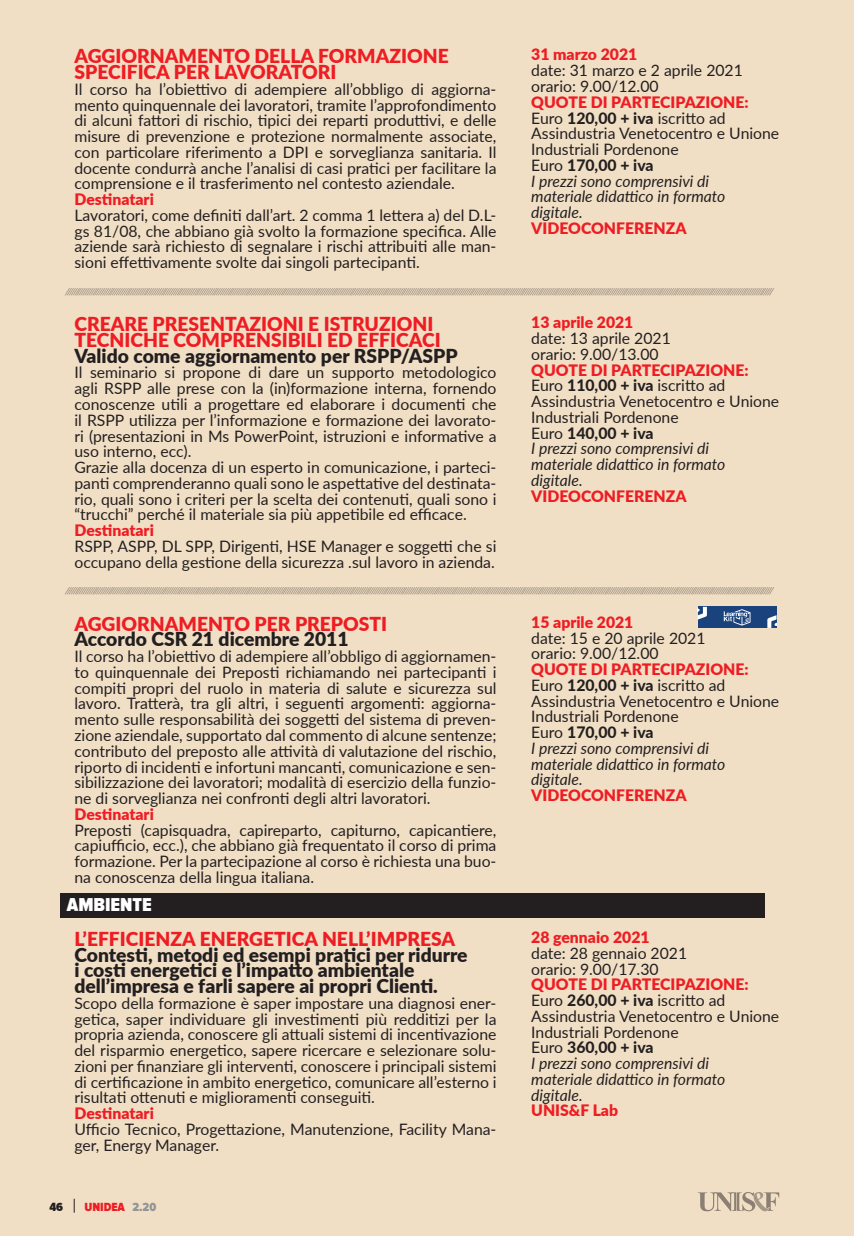
<style>
.page{position:relative;width:854px;height:1236px;background:#fff}
.page>*{position:absolute;margin:0;border:0;box-sizing:border-box;transform-origin:0 0}
.t1{font:900 19.25px/15.8px "Lato";color:#231f20}
.t2{font:900 19.25px/15.8px "Lato";color:#ee1d23}
.t3{font:900 19.25px "Proxima Nova A Cond";color:#fff}
.t4{font:15.75px/15.8px "Lato";color:#231f20}
.t5{font:900 15.75px "Lato";color:#ee1d23}
.t6{font:900 12.25px "Proxima Nova Cond";color:#ee1d23}
.t7{font:900 12.25px "Proxima Nova A Cond";color:#231f20}
.t8{font:100 9.62px "Lato";color:#231f20;scale:1.46 1}
.s1{font-weight:900;color:#ee1d23}
.s2{font-weight:800}
.s3{font-style:italic}
.s4{color:#939598}
</style>
<div class="page">
<div style="left:0;top:0;width:853px;height:1235px;background:#f1dfc5"></div>
<svg style="left:697px;top:1192px;width:82px;height:19px"></svg>
<svg style="left:74px;top:1198px;width:1px;height:14px"></svg>
<div style="left:60px;top:892px;width:704px;height:25px;background:#231f20"></div>
<div style="left:697px;top:606px;width:79px;height:22px;background:#1a437e"></div>
<svg style="left:723px;top:609px;width:27px;height:16px"></svg>
<svg style="left:697px;top:606px;width:9px;height:13px"></svg>
<svg style="left:767px;top:615px;width:9px;height:13px"></svg>
<p class="t2" style="left:74px;top:47px;width:375px">AGGIORNAMENTO DELLA FORMAZIONE<br>SPECIFICA PER LAVORATORI</p>
<p class="t4" style="left:74px;top:80px;width:423px;text-align:justify">Il corso ha l’obiettivo di adempiere all’obbligo di aggiorna&shy;mento quinquennale dei lavoratori, tramite l’approfondimento di alcuni fattori di rischio, tipici dei reparti produttivi, e delle misure di prevenzione e protezione normalmente associate, con particolare riferimento a DPI e sorveglianza sanitaria. Il docente condurrà anche l’analisi di casi pratici per facilitare la comprensione e il trasferimento nel contesto aziendale.</p>
<p class="t5" style="left:74px;top:187px;width:81px">Destinatari</p>
<p class="t4" style="left:74px;top:206px;width:423px;text-align:justify">Lavoratori, come definiti dall’art. 2 comma 1 lettera a) del D.L&shy;gs 81/08, che abbiano già svolto la formazione specifica. Alle aziende sarà richiesto di segnalare i rischi attribuiti alle man&shy;sioni effettivamente svolte dai singoli partecipanti.</p>
<p class="t5" style="left:531px;top:43px;width:108px">31 marzo 2021</p>
<p class="t4" style="left:531px;top:62px;width:213px">date: 31 marzo e 2 aprile 2021 orario: 9.00/12.00</p>
<p class="t4" style="left:531px;top:93px;width:249px"><span class="s1">QUOTE DI PARTECIPAZIONE:<br></span>Euro <span class="s2">120,00 + iva</span> iscritto ad<br>Assindustria Venetocentro e Unione<br>Industriali Pordenone<br>Euro <span class="s2">170,00 + iva<br></span><span class="s3">I prezzi sono comprensivi di<br>materiale didattico in formato digitale.</span></p>
<p class="t5" style="left:531px;top:216px;width:157px">VIDEOCONFERENZA</p>
<p class="t8" style="left:64px;top:285px;width:488px">////////////////////////////////////////////////////////////////////////////////////////////////////////////////////////////////////////////////////////////////////////////////////////////////////////////////////////////////////////////////////////////////////////////////////////////////////////////////////////////////////////////////////////////////////////</p>
<p class="t2" style="left:74px;top:315px;width:367px">CREARE PRESENTAZIONI E ISTRUZIONI<br>TECNICHE COMPRENSIBILI ED EFFICACI</p>
<p class="t1" style="left:74px;top:347px;width:384px">Valido come aggiornamento per RSPP/ASPP</p>
<p class="t4" style="left:74px;top:364px;width:423px">Il seminario si propone di dare un supporto metodologico agli RSPP alle prese con la (in)formazione interna, fornendo conoscenze utili a progettare ed elaborare i documenti che il RSPP utilizza per l’informazione e formazione dei lavorato&shy;ri (presentazioni in Ms PowerPoint, istruzioni e informative a uso interno, ecc).<br>Grazie alla docenza di un esperto in comunicazione, i parteci&shy;panti comprenderanno quali sono le aspettative del destinata&shy;rio, quali sono i criteri per la scelta dei contenuti, quali sono i “trucchi” perché il materiale sia più appetibile ed efficace.</p>
<p class="t5" style="left:74px;top:518px;width:81px">Destinatari</p>
<p class="t4" style="left:74px;top:537px;width:423px">RSPP, ASPP, DL SPP, Dirigenti, HSE Manager e soggetti che si occupano della gestione della sicurezza .sul lavoro in azienda.</p>
<p class="t5" style="left:531px;top:311px;width:104px">13 aprile 2021</p>
<p class="t4" style="left:531px;top:330px;width:141px">date: 13 aprile 2021 orario: 9.00/13.00</p>
<p class="t4" style="left:531px;top:361px;width:249px"><span class="s1">QUOTE DI PARTECIPAZIONE:<br></span>Euro <span class="s2">110,00 + iva</span> iscritto ad<br>Assindustria Venetocentro e Unione<br>Industriali Pordenone<br>Euro <span class="s2">140,00 + iva<br></span><span class="s3">I prezzi sono comprensivi di<br>materiale didattico in formato digitale.</span></p>
<p class="t5" style="left:531px;top:484px;width:157px">VIDEOCONFERENZA</p>
<p class="t8" style="left:64px;top:584px;width:488px">////////////////////////////////////////////////////////////////////////////////////////////////////////////////////////////////////////////////////////////////////////////////////////////////////////////////////////////////////////////////////////////////////////////////////////////////////////////////////////////////////////////////////////////////////////</p>
<p class="t2" style="left:74px;top:614px;width:314px">AGGIORNAMENTO PER PREPOSTI</p>
<p class="t1" style="left:74px;top:630px;width:275px">Accordo CSR 21 dicembre 2011</p>
<p class="t4" style="left:74px;top:647px;width:423px;text-align:justify">Il corso ha l’obiettivo di adempiere all’obbligo di aggiornamen&shy;to quinquennale dei Preposti richiamando nei partecipanti i compiti propri del ruolo in materia di salute e sicurezza sul lavoro. Tratterà, tra gli altri, i seguenti argomenti: aggiorna&shy;mento sulle responsabilità dei soggetti del sistema di preven&shy;zione aziendale, supportato dal commento di alcune sentenze; contributo del preposto alle attività di valutazione del rischio, riporto di incidenti e infortuni mancanti, comunicazione e sen&shy;sibilizzazione dei lavoratori; modalità di esercizio della funzio&shy;ne di sorveglianza nei confronti degli altri lavoratori.</p>
<p class="t5" style="left:74px;top:802px;width:81px">Destinatari</p>
<p class="t4" style="left:74px;top:821px;width:423px;text-align:justify">Preposti (capisquadra, capireparto, capiturno, capicantiere, capiufficio, ecc.), che abbiano già frequentato il corso di prima formazione. Per la partecipazione al corso è richiesta una buo&shy;na conoscenza della lingua italiana.</p>
<p class="t3" style="left:67px;top:894px;width:86px">AMBIENTE</p>
<p class="t2" style="left:74px;top:929px;width:382px">L’EFFICIENZA ENERGETICA NELL’IMPRESA</p>
<p class="t1" style="left:74px;top:945px;width:394px">Contesti, metodi ed esempi pratici per ridurre i costi energetici e l’impatto ambientale dell’impresa e farli sapere ai propri Clienti.</p>
<p class="t4" style="left:74px;top:994px;width:423px;text-align:justify">Scopo della formazione è saper impostare una diagnosi ener&shy;getica, saper individuare gli investimenti più redditizi per la propria azienda, conoscere gli attuali sistemi di incentivazione del risparmio energetico, sapere ricercare e selezionare solu&shy;zioni per finanziare gli interventi, conoscere i principali sistemi di certificazione in ambito energetico, comunicare all’esterno i risultati ottenuti e miglioramenti conseguiti.</p>
<p class="t5" style="left:74px;top:1101px;width:81px">Destinatari</p>
<p class="t4" style="left:74px;top:1120px;width:423px">Ufficio Tecnico, Progettazione, Manutenzione, Facility Mana&shy;ger, Energy Manager.</p>
<p class="t7" style="left:50px;top:1199px;width:15px">46</p>
<p class="t6" style="left:84px;top:1199px;width:73px">UNIDEA <span class="s4">2.20</span></p>
<p class="t5" style="left:531px;top:610px;width:104px">15 aprile 2021</p>
<p class="t4" style="left:531px;top:629px;width:176px">date: 15 e 20 aprile 2021 orario: 9.00/12.00</p>
<p class="t4" style="left:531px;top:660px;width:249px"><span class="s1">QUOTE DI PARTECIPAZIONE:<br></span>Euro <span class="s2">120,00 + iva</span> iscritto ad<br>Assindustria Venetocentro e Unione<br>Industriali Pordenone<br>Euro <span class="s2">170,00 + iva<br></span><span class="s3">I prezzi sono comprensivi di<br>materiale didattico in formato digitale.</span></p>
<p class="t5" style="left:531px;top:783px;width:157px">VIDEOCONFERENZA</p>
<p class="t5" style="left:531px;top:925px;width:120px">28 gennaio 2021</p>
<p class="t4" style="left:531px;top:944px;width:157px">date: 28 gennaio 2021 orario: 9.00/17.30</p>
<p class="t4" style="left:531px;top:975px;width:249px"><span class="s1">QUOTE DI PARTECIPAZIONE:<br></span>Euro <span class="s2">260,00 + iva</span> iscritto ad<br>Assindustria Venetocentro e Unione<br>Industriali Pordenone<br>Euro <span class="s2">360,00 + iva<br></span><span class="s3">I prezzi sono comprensivi di<br>materiale didattico in formato digitale.</span></p>
<p class="t5" style="left:531px;top:1098px;width:88px">UNIS&amp;F Lab</p>
</div>
